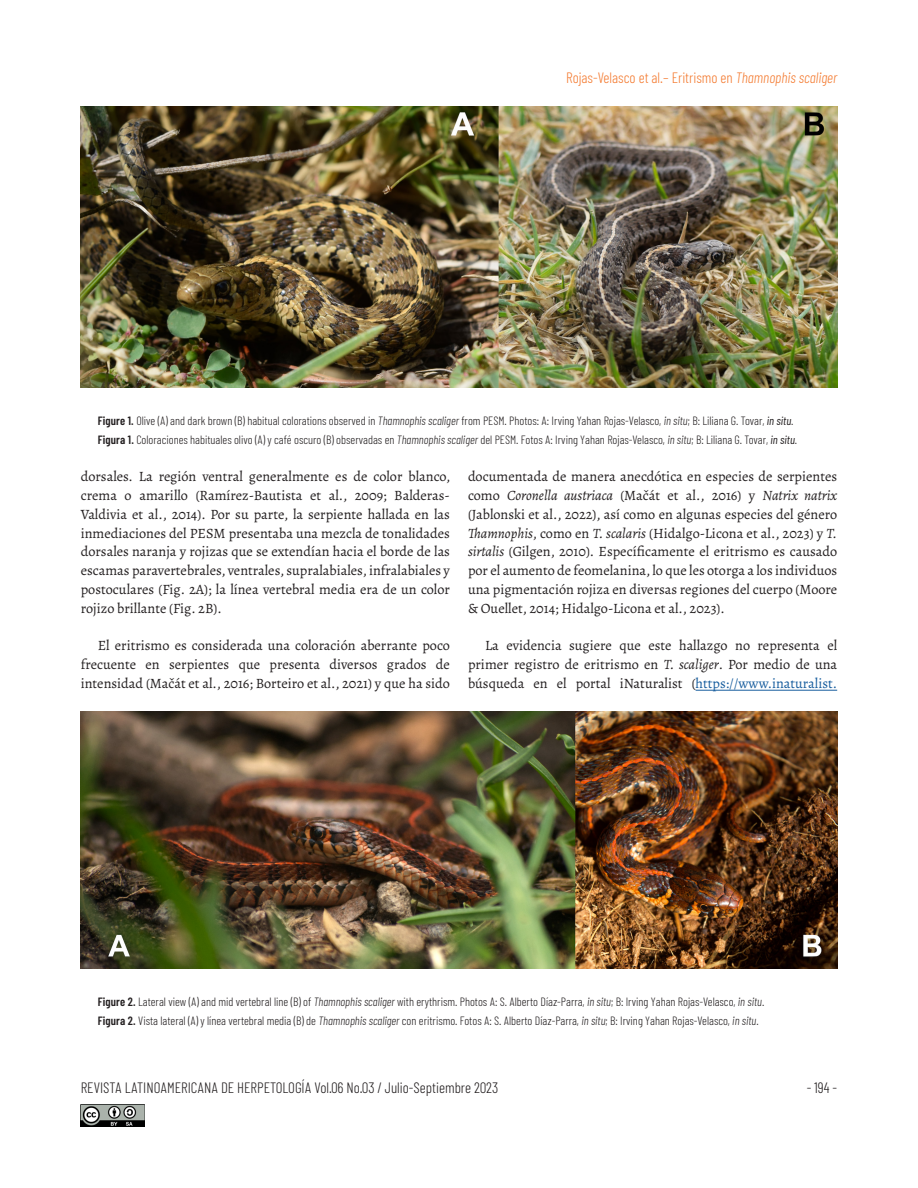
<style>
.page{position:relative;width:918px;height:1188px;background:#fff}
.page>*{position:absolute;margin:0;border:0;box-sizing:border-box;transform-origin:0 0}
.t1{font:300 15px "Barlow Condensed";color:#231f20}
.t2{font:300 15px "Barlow Condensed";color:#f47b31}
._02-txt_Artículo_2{font:14.25px/18.8px "Alegreya";color:#231f20;text-align:justify}
._02-txt_pie_de_Foto{font:300 12px "Barlow Condensed";color:#231f20}
.s1{font-style:italic}
.s2{font-weight:600}
.s3{font-weight:400;font-style:italic}
.s4{color:#175d9e}
</style>
<div class="page">
<img style="left:81px;top:1104px;width:64px;height:23px">
<hr style="left:696px;top:690px;width:141px;height:1px;background:#175d9e">
<img style="left:81px;top:106px;width:756px;height:282px">
<img style="left:81px;top:711px;width:756px;height:258px">
<p class="t2" style="left:566px;top:68px;width:273px">Rojas-Velasco et al.– Eritrismo en <span class="s1">Thamnophis scaliger</span></p>
<p class="_02-txt_pie_de_Foto" style="left:98px;top:413px;width:697px"><span class="s2">Figure 1.</span> Olive (A) and dark brown (B) habitual colorations observed in <span class="s1">Thamnophis scaliger</span> from PESM. Photos: A: Irving Yahan Rojas-Velasco, <span class="s1">in situ</span>; B: Liliana G. Tovar, <span class="s3">in situ</span>.</p>
<p class="_02-txt_pie_de_Foto" style="left:98px;top:432px;width:701px"><span class="s2">Figura 1.</span> Coloraciones habituales olivo (A) y café oscuro (B) observadas en <span class="s1">Thamnophis scaliger</span> del PESM. Fotos A: Irving Yahan Rojas-Velasco, <span class="s1">in situ</span>; B: Liliana G. Tovar, <span class="s3">in situ</span>.</p>
<p class="_02-txt_Artículo_2" style="left:81px;top:467px;width:371px">dorsales. La región ventral generalmente es de color blanco, crema o amarillo (Ramírez-Bautista et al., 2009; Balderas-Valdivia et al., 2014). Por su parte, la serpiente hallada en las inmediaciones del PESM presentaba una mezcla de tonalidades dorsales naranja y rojizas que se extendían hacia el borde de las escamas paravertebrales, ventrales, supralabiales, infralabiales y postoculares (Fig. 2A); la línea vertebral media era de un color rojizo brillante (Fig. 2B).</p>
<p class="_02-txt_Artículo_2" style="left:81px;top:636px;width:371px;text-indent:17px">El eritrismo es considerada una coloración aberrante poco frecuente en serpientes que presenta diversos grados de intensidad (Mačát et al., 2016; Borteiro et al., 2021) y que ha sido</p>
<p class="_02-txt_Artículo_2" style="left:468px;top:467px;width:371px">documentada de manera anecdótica en especies de serpientes como <span class="s1">Coronella austriaca</span> (Mačát et al., 2016) y <span class="s1">Natrix natrix </span>(Jablonski et al., 2022), así como en algunas especies del género <span class="s1">Thamnophis</span>, como en <span class="s1">T. scalaris</span> (Hidalgo-Licona et al., 2023) y <span class="s1">T. sirtalis</span> (Gilgen, 2010). Específicamente el eritrismo es causado por el aumento de feomelanina, lo que les otorga a los individuos una pigmentación rojiza en diversas regiones del cuerpo (Moore &amp; Ouellet, 2014; Hidalgo-Licona et al., 2023).</p>
<p class="_02-txt_Artículo_2" style="left:468px;top:636px;width:371px;text-indent:17px">La evidencia sugiere que este hallazgo no representa el primer registro de eritrismo en <span class="s1">T. scaliger</span>. Por medio de una búsqueda en el portal iNaturalist (<span class="s4">https://www.inaturalist.</span></p>
<p class="_02-txt_pie_de_Foto" style="left:98px;top:995px;width:668px"><span class="s2">Figure 2.</span> Lateral view (A) and mid vertebral line (B) of <span class="s1">Thamnophis scaliger</span> with erythrism. Photos A: S. Alberto Díaz-Parra, <span class="s1">in situ</span>; B: Irving Yahan Rojas-Velasco, <span class="s1">in situ</span>.</p>
<p class="_02-txt_pie_de_Foto" style="left:98px;top:1013px;width:662px"><span class="s2">Figura 2.</span> Vista lateral (A) y línea vertebral media (B) de <span class="s1">Thamnophis scaliger</span> con eritrismo. Fotos A: S. Alberto Díaz-Parra, <span class="s1">in situ</span>; B: Irving Yahan Rojas-Velasco, <span class="s1">in situ</span>.</p>
<p class="t1" style="left:81px;top:1079px;width:419px">REVISTA LATINOAMERICANA DE HERPETOLOGÍA Vol.06 No.03 / Julio-Septiembre 2023</p>
<p class="t1" style="left:807px;top:1079px;width:32px">- 194 -</p>
</div>
